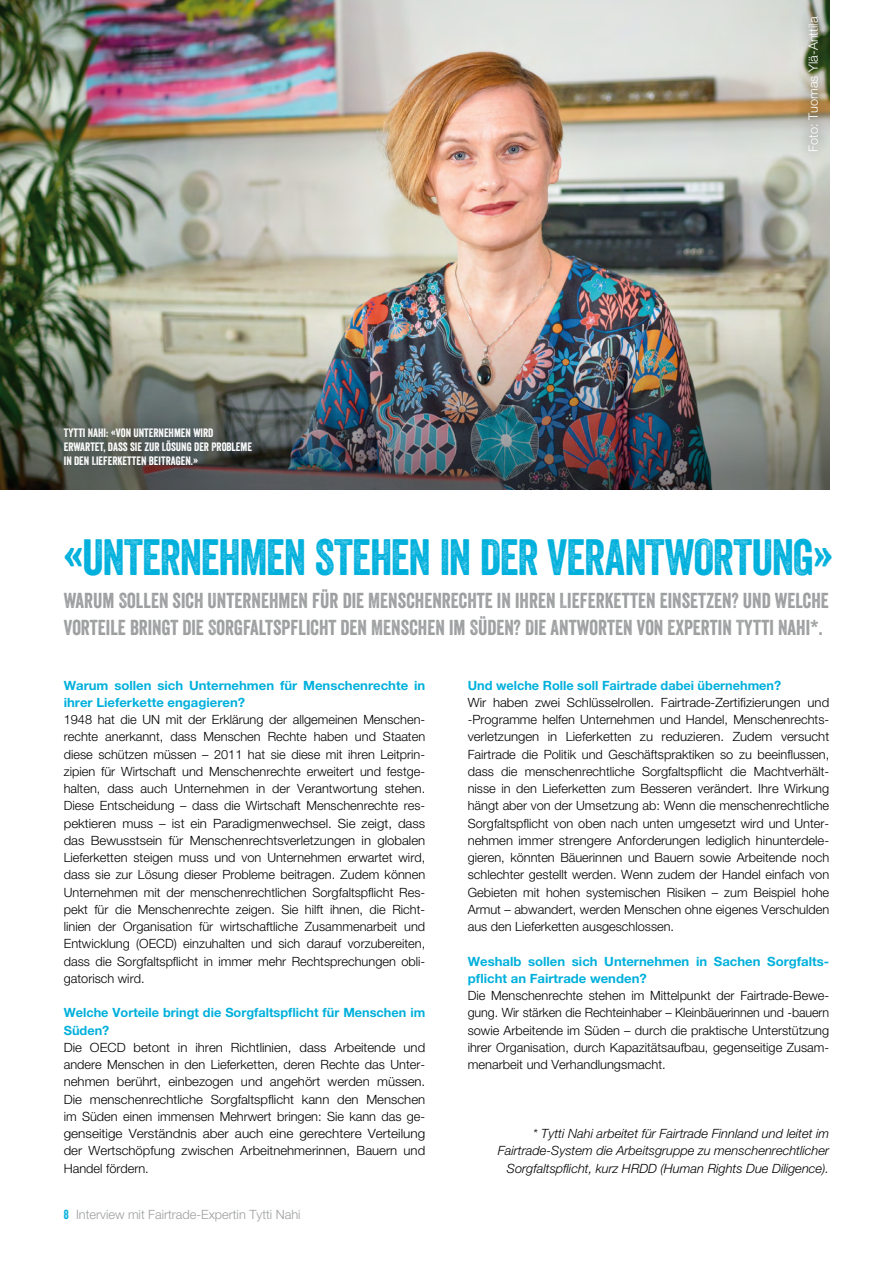
<style>
.page{position:relative;width:893px;height:1263px;background:#fff}
.page>*{position:absolute;margin:0;border:0;box-sizing:border-box;transform-origin:0 0}
.t1{font:49.5px "Veneer";letter-spacing:-.025em;color:#00b0dc}
.t2{font:21px/27px "Veneer";color:#9c9e9f}
.t3{font:300 12.75px/17.2px "Helvetica Neue";color:#000;text-align:justify}
.t4{font:700 12.75px/17.2px "Helvetica Neue";color:#00b0dc}
.t5{font:italic 300 12.75px/17.2px "Helvetica Neue";color:#000;text-align:right}
.t6{font:300 12.75px "Helvetica Neue";color:#9c9e9f}
.t7{font:300 12.75px "Helvetica Neue";color:#fff}
.t8{font:11.85px/14.2px "Veneer";color:#fff}
.s1{font-family:"Veneer";font-weight:400;color:#00b0dc}
</style>
<div class="page">
<img style="left:0;top:0;width:829px;height:310px">
<div style="left:795px;top:4px;width:36px;height:160px;background:#000;opacity:.75"></div>
<img style="left:0;top:310px;width:829px;height:179px">
<div style="left:46px;top:410px;width:223px;height:74px;background:#182832;opacity:.75"></div>
<p class="t8" style="left:64px;top:425px;width:190px">TYTTI NAHI: «VON UNTERNEHMEN WIRD<br>ERWARTET, DASS SIE ZUR LÖSUNG DER PROBLEME<br>IN DEN LIEFERKETTEN BEITRAGEN.»</p>
<p class="t7" style="left:806px;top:152px;width:137px;rotate:-90deg">Foto: Tuomas Ylä-Anttila</p>
<h1 class="t1" style="left:63px;top:527px;width:772px">«UNTERNEHMEN STEHEN IN DER VERANTWORTUNG»</h1>
<h2 class="t2" style="left:64px;top:587px;width:767px">WARUM SOLLEN SICH UNTERNEHMEN FÜR DIE MENSCHENRECHTE IN IHREN LIEFERKETTEN EINSETZEN? UND WELCHE<br>VORTEILE BRINGT DIE SORGFALTSPFLICHT DEN MENSCHEN IM SÜDEN? DIE ANTWORTEN VON EXPERTIN TYTTI NAHI*.</h2>
<p class="t4" style="left:64px;top:676px;width:363px">Warum sollen sich Unternehmen für Menschenrechte in ihrer Lieferkette engagieren?</p>
<p class="t3" style="left:64px;top:711px;width:363px">1948 hat die UN mit der Erklärung der allgemeinen Menschen&shy;rechte anerkannt, dass Menschen Rechte haben und Staaten diese schützen müssen – 2011 hat sie diese mit ihren Leitprin&shy;zipien für Wirtschaft und Menschenrechte erweitert und festge&shy;halten, dass auch Unternehmen in der Verantwortung stehen.<br>Diese Entscheidung – dass die Wirtschaft Menschenrechte res&shy;pektieren muss – ist ein Paradigmenwechsel. Sie zeigt, dass das Bewusstsein für Menschenrechtsverletzungen in globalen Lieferketten steigen muss und von Unternehmen erwartet wird, dass sie zur Lösung dieser Probleme beitragen. Zudem können Unternehmen mit der menschenrechtlichen Sorgfaltspflicht Res&shy;pekt für die Menschenrechte zeigen. Sie hilft ihnen, die Richt&shy;linien der Organisation für wirtschaftliche Zusammenarbeit und Entwicklung (OECD) einzuhalten und sich darauf vorzubereiten, dass die Sorgfaltspflicht in immer mehr Rechtsprechungen obli&shy;gatorisch wird.</p>
<p class="t4" style="left:64px;top:1004px;width:363px">Welche Vorteile bringt die Sorgfaltspflicht für Menschen im<br>Süden?</p>
<p class="t3" style="left:64px;top:1038px;width:363px">Die OECD betont in ihren Richtlinien, dass Arbeitende und andere Menschen in den Lieferketten, deren Rechte das Unter&shy;nehmen berührt, einbezogen und angehört werden müssen.<br>Die menschenrechtliche Sorgfaltspflicht kann den Menschen im Süden einen immensen Mehrwert bringen: Sie kann das ge&shy;genseitige Verständnis aber auch eine gerechtere Verteilung der Wertschöpfung zwischen Arbeitnehmerinnen, Bauern und Handel fördern.</p>
<p class="t6" style="left:64px;top:1207px;width:238px"><span class="s1">8</span> Interview mit Fairtrade-Expertin Tytti Nahi</p>
<p class="t4" style="left:468px;top:676px;width:315px">Und welche Rolle soll Fairtrade dabei übernehmen?</p>
<p class="t3" style="left:468px;top:693px;width:363px;text-align:left">Wir haben zwei Schlüsselrollen. Fairtrade-Zertifizierungen und -Programme helfen Unternehmen und Handel, Menschenrechts-- verletzungen in Lieferketten zu reduzieren. Zudem versucht Fairtrade die Politik und Geschäftspraktiken so zu beeinflussen, dass die menschenrechtliche Sorgfaltspflicht die Machtverhält&shy;nisse in den Lieferketten zum Besseren verändert. Ihre Wirkung hängt aber von der Umsetzung ab: Wenn die menschenrechtliche Sorgfaltspflicht von oben nach unten umgesetzt wird und Unter&shy;nehmen immer strengere Anforderungen lediglich hinunterdele&shy;gieren, könnten Bäuerinnen und Bauern sowie Arbeitende noch schlechter gestellt werden. Wenn zudem der Handel einfach von Gebieten mit hohen systemischen Risiken – zum Beispiel hohe Armut – abwandert, werden Menschen ohne eigenes Verschulden aus den Lieferketten ausgeschlossen.</p>
<p class="t4" style="left:468px;top:952px;width:362px">Weshalb sollen sich Unternehmen in Sachen Sorgfalts&shy;pflicht an Fairtrade wenden?</p>
<p class="t3" style="left:468px;top:987px;width:363px;text-align:left">Die Menschenrechte stehen im Mittelpunkt der Fairtrade-Bewe--- gung. Wir stärken die Rechteinhaber – Kleinbäuerinnen und -bauern sowie Arbeitende im Süden – durch die praktische Unterstützung ihrer Organisation, durch Kapazitätsaufbau, gegenseitige Zusam&shy;menarbeit und Verhandlungsmacht.</p>
<p class="t5" style="left:498px;top:1125px;width:333px">* Tytti Nahi arbeitet für Fairtrade Finnland und leitet im<br>Fairtrade-System die Arbeitsgruppe zu menschenrechtlicher<br>Sorgfaltspflicht, kurz HRDD (Human Rights Due Diligence).</p>
</div>
